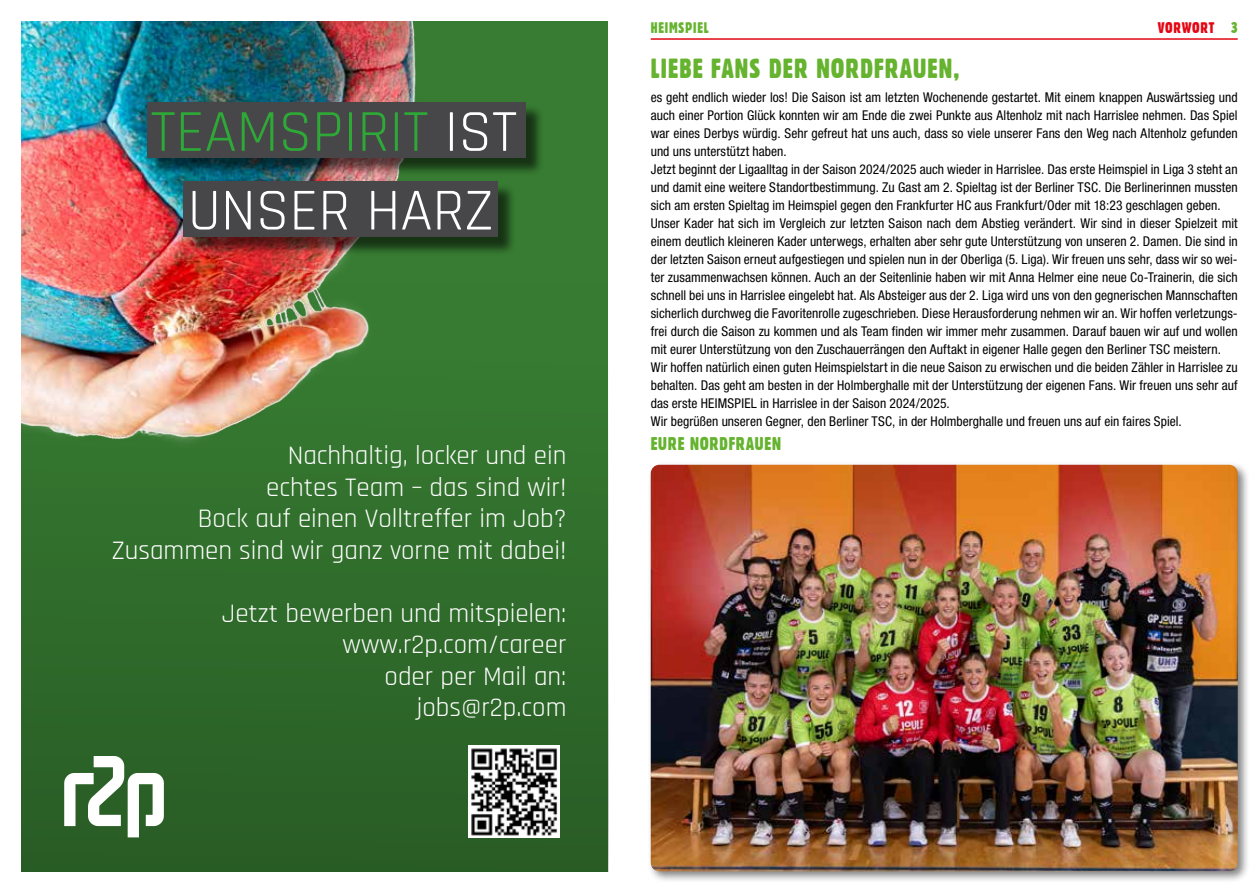
<style>
.page{position:relative;width:1259px;height:893px;background:#fff}
.page>*{position:absolute;margin:0;border:0;box-sizing:border-box;transform-origin:0 0}
.t1{font:60px/78.6px "Rajdhani";color:#fff;text-align:center}
.t2{font:27px/31.5px "Rajdhani";color:#fff;text-align:right}
.t3{font:27px "Gothic 821 Condensed BT";letter-spacing:.04em;color:#65b32e}
.t4{font:18px "Gothic 821 Condensed BT";letter-spacing:.04em;color:#65b32e}
.t5{font:15px "Gothic 821 Condensed BT";letter-spacing:.05em;color:#65b32e}
.t6{font:15px "Gothic 821 Condensed BT";letter-spacing:.045em;color:#e30613}
.t7{font:condensed 13.5px/18px "Helvetica Neue LT Pro";color:#000}
.s1{color:#2ea836}
.s2{color:#65b32e}
</style>
<div class="page">
<hr style="left:651px;top:38px;width:586px;height:2px;background:#e30613">
<div style="left:647px;top:461px;width:603px;height:423px;background:#000;opacity:.5"></div>
<img style="left:651px;top:465px;width:586px;height:406px">
<div style="left:476px;top:21px;width:132px;height:261px;background:#377c32"></div>
<svg style="left:21px;top:282px;width:587px;height:590px;background:#2e692a"></svg>
<img style="left:21px;top:21px;width:455px;height:454px">
<div style="left:150px;top:104px;width:394px;height:72px;background:#000;opacity:.59"></div>
<div style="left:147px;top:102px;width:379px;height:56px;background:#47474a"></div>
<div style="left:185px;top:184px;width:331px;height:72px;background:#000;opacity:.59"></div>
<div style="left:183px;top:181px;width:314px;height:56px;background:#47474a"></div>
<svg style="left:64px;top:756px;width:100px;height:81px"></svg>
<img style="left:468px;top:746px;width:92px;height:92px">
<h1 class="t1" style="left:151px;top:94px;width:368px"><span class="s1">TEAMSPIRIT</span> IST<br>UNSER HARZ</h1>
<h2 class="t2" style="left:112px;top:441px;width:456px">Nachhaltig, locker und ein<br>echtes Team – das sind wir!<br>Bock auf einen Volltreffer im Job?<br>Zusammen sind wir ganz vorne mit dabei!</h2>
<h2 class="t2" style="left:222px;top:598px;width:346px">Jetzt bewerben und mitspielen: www.r2p.com/career<br>oder per Mail an:<br>jobs@r2p.com</h2>
<p class="t5" style="left:651px;top:18px;width:60px">HEIMSPIEL</p>
<p class="t6" style="left:1157px;top:18px;width:81px">VORWORT <span class="s2">3</span></p>
<h2 class="t3" style="left:651px;top:52px;width:310px">LIEBE FANS DER NORDFRAUEN,</h2>
<p class="t7" style="left:651px;top:88px;width:588px">es geht endlich wieder los! Die Saison ist am letzten Wochenende gestartet. Mit einem knappen Auswärtssieg und auch einer Portion Glück konnten wir am Ende die zwei Punkte aus Altenholz mit nach Harrislee nehmen. Das Spiel war eines Derbys würdig. Sehr gefreut hat uns auch, dass so viele unserer Fans den Weg nach Altenholz gefunden und uns unterstützt haben.<br>Jetzt beginnt der Ligaalltag in der Saison 2024/2025 auch wieder in Harrislee. Das erste Heimspiel in Liga 3 steht an und damit eine weitere Standortbestimmung. Zu Gast am 2. Spieltag ist der Berliner TSC. Die Berlinerinnen mussten sich am ersten Spieltag im Heimspiel gegen den Frankfurter HC aus Frankfurt/Oder mit 18:23 geschlagen geben.<br>Unser Kader hat sich im Vergleich zur letzten Saison nach dem Abstieg verändert. Wir sind in dieser Spielzeit mit einem deutlich kleineren Kader unterwegs, erhalten aber sehr gute Unterstützung von unseren 2. Damen. Die sind in der letzten Saison erneut aufgestiegen und spielen nun in der Oberliga (5. Liga). Wir freuen uns sehr, dass wir so wei&shy;ter zusammenwachsen können. Auch an der Seitenlinie haben wir mit Anna Helmer eine neue Co-Trainerin, die sich schnell bei uns in Harrislee eingelebt hat. Als Absteiger aus der 2. Liga wird uns von den gegnerischen Mannschaften sicherlich durchweg die Favoritenrolle zugeschrieben. Diese Herausforderung nehmen wir an. Wir hoffen verletzungs&shy;frei durch die Saison zu kommen und als Team finden wir immer mehr zusammen. Darauf bauen wir auf und wollen mit eurer Unterstützung von den Zuschauerrängen den Auftakt in eigener Halle gegen den Berliner TSC meistern.<br>Wir hoffen natürlich einen guten Heimspielstart in die neue Saison zu erwischen und die beiden Zähler in Harrislee zu behalten. Das geht am besten in der Holmberghalle mit der Unterstützung der eigenen Fans. Wir freuen uns sehr auf das erste HEIMSPIEL in Harrislee in der Saison 2024/2025.<br>Wir begrüßen unseren Gegner, den Berliner TSC, in der Holmberghalle und freuen uns auf ein faires Spiel.</p>
<h3 class="t4" style="left:651px;top:433px;width:132px">EURE NORDFRAUEN</h3>
</div>
